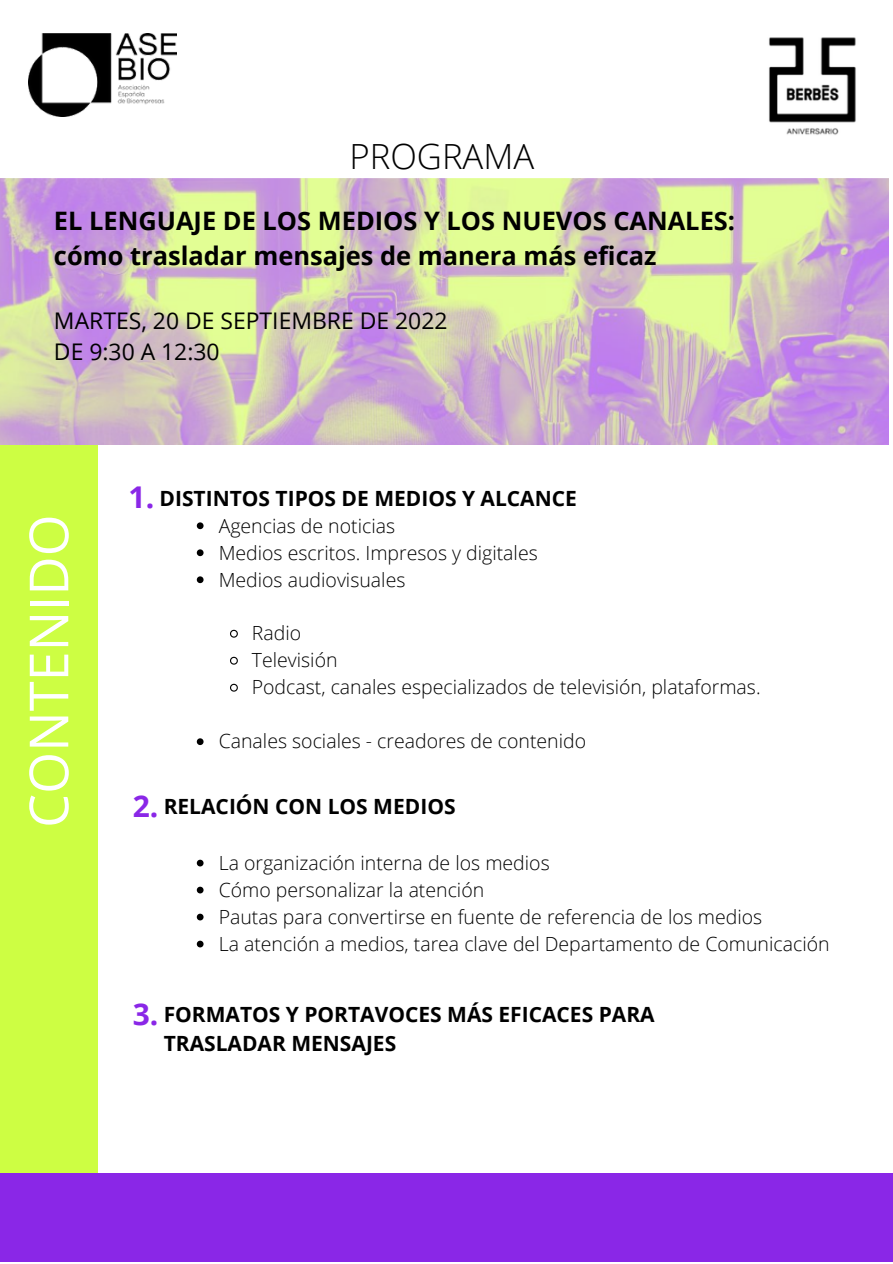
<style>
.page{position:relative;width:893px;height:1264px;background:#fff}
.page>*{position:absolute;margin:0;border:0;box-sizing:border-box;transform-origin:0 0}
.t1{font:53.85px "Open Sans";color:#fff}
.t2{font:300 34.65px "Open Sans";color:#000}
.t3{font:700 30px "Open Sans";color:#8a27e7}
.t4{font:700 25.35px/34.8px "Open Sans";color:#000}
.t5{font:22.95px/31.5px "Open Sans";color:#000}
.t6{font:700 21px/29.2px "Open Sans";color:#000}
.t7{font:300 19.5px/27px "Open Sans";color:#000}
.s1{font-size:30px;color:#8a27e7}
</style>
<div class="page">
<img style="left:769px;top:37px;width:87px;height:98px">
<img style="left:28px;top:33px;width:148px;height:83px">
<img style="left:0;top:178px;width:888px;height:266px">
<div style="left:0;top:1173px;width:892px;height:88px;background:#8a27e7"></div>
<div style="left:0;top:445px;width:98px;height:727px;background:#cdfe43"></div>
<svg style="left:197px;top:522px;width:6px;height:7px"></svg>
<svg style="left:197px;top:549px;width:6px;height:7px"></svg>
<svg style="left:197px;top:576px;width:6px;height:7px"></svg>
<svg style="left:230px;top:629px;width:8px;height:9px"></svg>
<svg style="left:230px;top:656px;width:8px;height:9px"></svg>
<svg style="left:230px;top:683px;width:8px;height:9px"></svg>
<svg style="left:197px;top:738px;width:6px;height:7px"></svg>
<svg style="left:197px;top:859px;width:6px;height:7px"></svg>
<svg style="left:197px;top:886px;width:6px;height:7px"></svg>
<svg style="left:197px;top:913px;width:6px;height:7px"></svg>
<svg style="left:197px;top:940px;width:6px;height:7px"></svg>
<h2 class="t2" style="left:349px;top:131px;width:186px">PROGRAMA</h2>
<p class="t4" style="left:54px;top:203px;width:682px">EL LENGUAJE DE LOS MEDIOS Y LOS NUEVOS CANALES: cómo trasladar mensajes de manera más eficaz</p>
<p class="t5" style="left:54px;top:304px;width:395px">MARTES, 20 DE SEPTIEMBRE DE 2022<br>DE 9:30 A 12:30</p>
<h1 class="t1" style="left:11px;top:828px;width:315px;rotate:-90deg">CONTENIDO</h1>
<h3 class="t3" style="left:129px;top:476px;width:27px">1.</h3>
<p class="t6" style="left:159px;top:482px;width:419px">DISTINTOS TIPOS DE MEDIOS Y ALCANCE</p>
<p class="t7" style="left:219px;top:511px;width:320px">Agencias de noticias<br>Medios escritos. Impresos y digitales<br>Medios audiovisuales</p>
<p class="t7" style="left:252px;top:619px;width:510px">Radio<br>Televisión<br>Podcast, canales especializados de televisión, plataformas.</p>
<p class="t7" style="left:219px;top:727px;width:369px">Canales sociales - creadores de contenido</p>
<h3 class="t3" style="left:133px;top:784px;width:27px">2.</h3>
<p class="t6" style="left:164px;top:791px;width:293px">RELACIÓN CON LOS MEDIOS</p>
<p class="t7" style="left:219px;top:848px;width:612px">La organización interna de los medios<br>Cómo personalizar la atención<br>Pautas para convertirse en fuente de referencia de los medios<br>La atención a medios, tarea clave del Departamento de Comunicación</p>
<p class="t6" style="left:164px;top:998px;width:492px;text-indent:-31px"><span class="s1">3.</span> FORMATOS Y PORTAVOCES MÁS EFICACES PARA<br>TRASLADAR MENSAJES</p>
</div>
